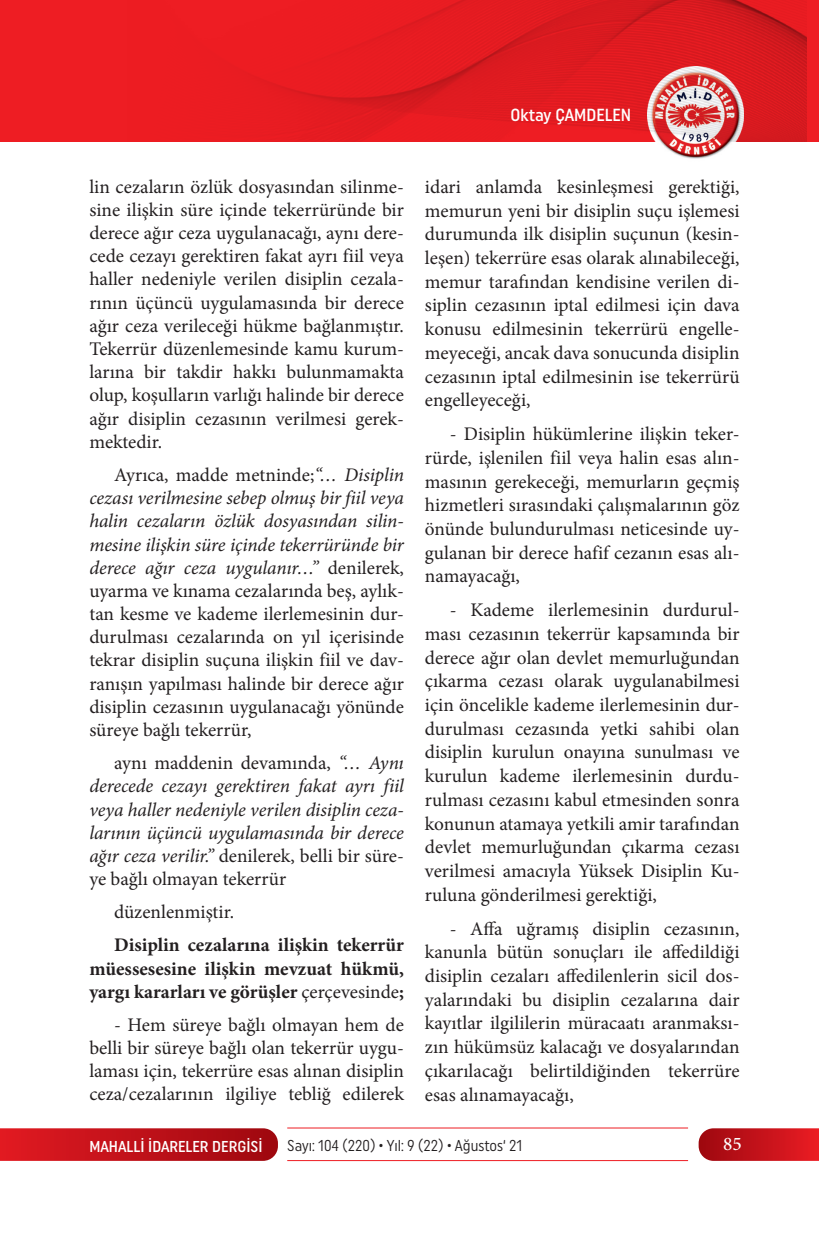
<style>
.page{position:relative;width:819px;height:1241px;background:#fff}
.page>*{position:absolute;margin:0;border:0;box-sizing:border-box;transform-origin:0 0}
.t1{font:19.25px/23.8px "Minion Pro";color:#231f20;text-align:justify}
.t2{font:italic 19.25px/23.1px "Minion Pro";letter-spacing:-.005em;color:#231f20;text-align:justify}
.t3{font:700 19.25px/23.1px "Minion Pro";color:#231f20;text-align:justify}
.t4{font:500 19.25px "Minion Pro";color:#fff}
.t5{font:500 17.5px "Uniform Condensed";color:#fff}
.t6{font:15.75px "Uniform Condensed";color:#231f20;scale:.95 1}
.t7{font:500 15.75px "Uniform Condensed";color:#fff}
.s1{font-style:italic}
.s2{font-style:normal}
.s3{font-weight:400}
</style>
<div class="page">
<svg style="left:0;top:1128px;width:278px;height:32px;background:#c1151c"></svg>
<svg style="left:698px;top:1128px;width:121px;height:32px;background:#c61a22"></svg>
<hr style="left:287px;top:1127px;width:401px;height:1px;background:#ee1d23">
<hr style="left:287px;top:1159px;width:401px;height:1px;background:#ee1d23">
<div style="left:0;top:0;width:819px;height:141px;background:#ee1d23"></div>
<img style="left:647px;top:141px;width:96px;height:18px">
<img style="left:256px;top:0;width:550px;height:141px">
<p class="t5" style="left:510px;top:105px;width:122px">Oktay ÇAMDELEN</p>
<p class="t1" style="left:89px;top:175px;width:316px;line-height:23.1px">lin cezaların özlük dosyasından silinme&shy;sine ilişkin süre içinde tekerrüründe bir derece ağır ceza uygulanacağı, aynı dere&shy;cede cezayı gerektiren fakat ayrı fiil veya haller nedeniyle verilen disiplin cezala&shy;rının üçüncü uygulamasında bir derece ağır ceza verileceği hükme bağlanmıştır.<br>Tekerrür düzenlemesinde kamu kurum&shy;larına bir takdir hakkı bulunmamakta olup, koşulların varlığı halinde bir derece ağır disiplin cezasının verilmesi gerek&shy;mektedir.</p>
<p class="t1" style="left:89px;top:463px;width:316px;line-height:23.1px;text-indent:25px">Ayrıca, madde metninde;<span class="s1">“… Disiplin cezası verilmesine sebep olmuş bir fiil veya halin cezaların özlük dosyasından silin&shy;mesine ilişkin süre içinde tekerrüründe bir derece ağır ceza uygulanır…”</span> denilerek, uyarma ve kınama cezalarında beş, aylık&shy;tan kesme ve kademe ilerlemesinin dur&shy;durulması cezalarında on yıl içerisinde tekrar disiplin suçuna ilişkin fiil ve dav&shy;ranışın yapılması halinde bir derece ağır disiplin cezasının uygulanacağı yönünde süreye bağlı tekerrür,</p>
<p class="t2" style="left:89px;top:751px;width:316px;text-indent:25px"><span class="s2">aynı maddenin devamında,</span> “… Aynı derecede cezayı gerektiren fakat ayrı fiil veya haller nedeniyle verilen disiplin ceza&shy;larının üçüncü uygulamasında bir derece ağır ceza verilir.” <span class="s2">denilerek, belli bir süre&shy;ye bağlı olmayan tekerrür</span></p>
<p class="t1" style="left:114px;top:900px;width:121px">düzenlenmiştir.</p>
<p class="t3" style="left:89px;top:933px;width:316px;text-indent:25px">Disiplin cezalarına ilişkin tekerrür müessesesine ilişkin mevzuat hükmü, yargı kararları ve görüşler <span class="s3">çerçevesinde</span>;</p>
<p class="t1" style="left:89px;top:1013px;width:316px;line-height:23.1px;text-indent:25px">- Hem süreye bağlı olmayan hem de belli bir süreye bağlı olan tekerrür uygu&shy;laması için, tekerrüre esas alınan disiplin ceza/cezalarının ilgiliye tebliğ edilerek</p>
<p class="t1" style="left:425px;top:175px;width:316px">idari anlamda kesinleşmesi gerektiği, memurun yeni bir disiplin suçu işlemesi durumunda ilk disiplin suçunun (kesin&shy;leşen) tekerrüre esas olarak alınabileceği, memur tarafından kendisine verilen di&shy;siplin cezasının iptal edilmesi için dava konusu edilmesinin tekerrürü engelle&shy;meyeceği, ancak dava sonucunda disiplin cezasının iptal edilmesinin ise tekerrürü engelleyeceği,</p>
<p class="t1" style="left:425px;top:422px;width:316px;text-indent:25px">- Disiplin hükümlerine ilişkin teker&shy;rürde, işlenilen fiil veya halin esas alın&shy;masının gerekeceği, memurların geçmiş hizmetleri sırasındaki çalışmalarının göz önünde bulundurulması neticesinde uy&shy;gulanan bir derece hafif cezanın esas alı&shy;namayacağı,</p>
<p class="t1" style="left:425px;top:598px;width:316px;text-indent:25px">- Kademe ilerlemesinin durdurul&shy;ması cezasının tekerrür kapsamında bir derece ağır olan devlet memurluğundan çıkarma cezası olarak uygulanabilmesi için öncelikle kademe ilerlemesinin dur&shy;durulması cezasında yetki sahibi olan disiplin kurulun onayına sunulması ve kurulun kademe ilerlemesinin durdu&shy;rulması cezasını kabul etmesinden sonra konunun atamaya yetkili amir tarafından devlet memurluğundan çıkarma cezası verilmesi amacıyla Yüksek Disiplin Ku&shy;ruluna gönderilmesi gerektiği,</p>
<p class="t1" style="left:425px;top:916px;width:316px;text-indent:25px">- Affa uğramış disiplin cezasının, kanunla bütün sonuçları ile affedildiği disiplin cezaları affedilenlerin sicil dos&shy;yalarındaki bu disiplin cezalarına dair kayıtlar ilgililerin müracaatı aranmaksı&shy;zın hükümsüz kalacağı ve dosyalarından çıkarılacağı belirtildiğinden tekerrüre esas alınamayacağı,</p>
<p class="t7" style="left:89px;top:1136px;width:175px">MAHALLİ İDARELER DERGİSİ</p>
<p class="t6" style="left:287px;top:1136px;width:249px">Sayı: 104 (220) • Yıl: 9 (22) • Ağustos‘ 21</p>
<p class="t4" style="left:723px;top:1131px;width:20px">85</p>
</div>
